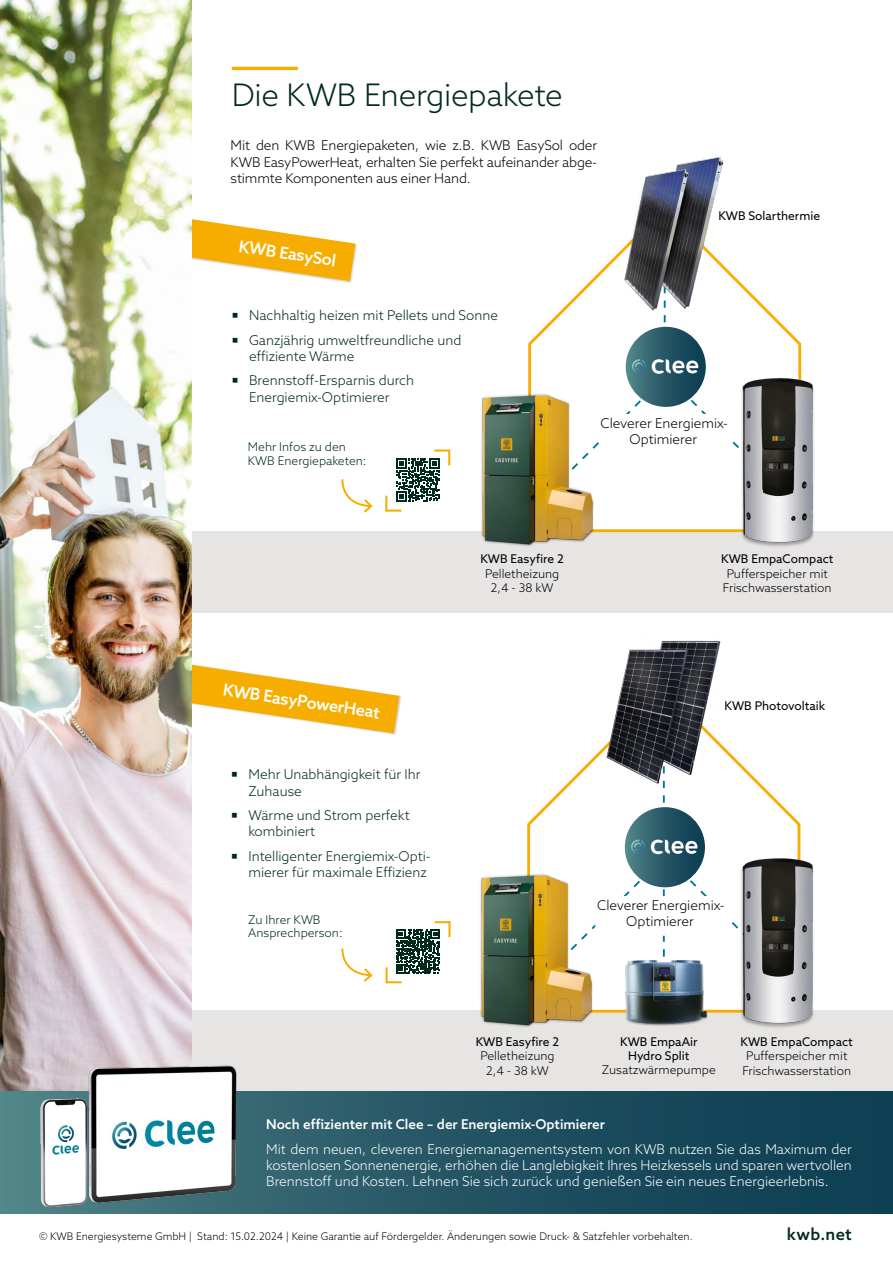
<style>
.page{position:relative;width:893px;height:1263px;background:#fff}
.page>*{position:absolute;margin:0;border:0;box-sizing:border-box;transform-origin:0 0}
.t1{font:300 31.05px "Azo Sans";letter-spacing:-.01em;color:#002a1c}
.t2{font:500 16.5px "Azo Sans";color:#fff}
.t3{font:500 16.5px "Azo Sans";letter-spacing:.02em;color:#002a1c}
.t4{font:300 13.5px/16.2px "Azo Sans";color:#002a1c}
.t5{font:300 13.5px/16.2px "Azo Sans";color:#fff;text-align:justify}
.t6{font:300 13.5px/16.5px "Azo Sans";letter-spacing:-.01em;color:#000;text-align:center}
.t7{font:500 13.5px "Azo Sans";color:#fff}
.t8{font:300 12px/14.4px "Azo Sans";color:#000;text-align:center}
.t9{font:12px/14.4px "Azo Sans";color:#000;text-align:center}
.t10{font:300 12px/13.5px "Azo Sans";color:#002a1c}
.t11{font:300 10.5px "Azo Sans";color:#000}
</style>
<div class="page">
<div style="left:0;top:1010px;width:893px;height:82px;background:#e7e5e4"></div>
<div style="left:111px;top:531px;width:782px;height:81px;background:#e7e5e4"></div>
<div style="left:167px;top:216px;width:191px;height:67px;background:#000;opacity:.19"></div>
<svg style="left:191px;top:216px;width:164px;height:65px"></svg>
<div style="left:168px;top:662px;width:234px;height:74px;background:#000;opacity:.19"></div>
<svg style="left:191px;top:662px;width:208px;height:71px"></svg>
<img style="left:0;top:0;width:191px;height:1092px">
<hr style="left:232px;top:67px;width:66px;height:3px;background:#f7ad00">
<svg style="left:528px;top:256px;width:274px;height:277px"></svg>
<img style="left:481px;top:386px;width:134px;height:161px">
<img style="left:706px;top:346px;width:108px;height:201px">
<div style="left:626px;top:327px;width:80px;height:80px;background:linear-gradient(to right,#4c7f84,#0a3950);border-radius:40px"></div>
<img style="left:615px;top:157px;width:113px;height:186px">
<svg style="left:652px;top:257px;width:46px;height:117px"></svg>
<svg style="left:632px;top:359px;width:14px;height:15px"></svg>
<svg style="left:385px;top:449px;width:65px;height:63px"></svg>
<svg style="left:341px;top:479px;width:32px;height:34px"></svg>
<svg style="left:386px;top:921px;width:64px;height:62px"></svg>
<svg style="left:341px;top:948px;width:32px;height:34px"></svg>
<img style="left:610px;top:640px;width:111px;height:97px">
<img style="left:450px;top:875px;width:157px;height:152px">
<img style="left:721px;top:1004px;width:92px;height:24px">
<img style="left:607px;top:1004px;width:114px;height:22px">
<svg style="left:0;top:1092px;width:893px;height:121px;background:#1e4f60"></svg>
<img style="left:11px;top:1030px;width:265px;height:184px">
<svg style="left:517px;top:388px;width:297px;height:136px"></svg>
<svg style="left:516px;top:737px;width:298px;height:267px"></svg>
<h1 class="t1" style="left:232px;top:75px;width:332px">Die KWB Energiepakete</h1>
<p class="t6" style="left:231px;top:137px;width:368px;text-align:justify">Mit den KWB Energiepaketen, wie z.B. KWB EasySol oder KWB EasyPowerHeat, erhalten Sie perfekt aufeinander abge&shy;stimmte Komponenten aus einer Hand.</p>
<p class="t2" style="left:240px;top:236px;width:99px;rotate:8deg">KWB EasySol</p>
<p class="t4" style="left:249px;top:303px;width:250px;line-height:24.6px">Nachhaltig heizen mit Pellets und Sonne<br>Ganzjährig umweltfreundliche und</p>
<p class="t4" style="left:249px;top:343px;width:167px;line-height:24.6px">effiziente Wärme<br>Brennstoff-Ersparnis durch</p>
<p class="t4" style="left:249px;top:388px;width:142px">Energiemix-Optimierer</p>
<p class="t9" style="left:718px;top:208px;width:103px">KWB Solarthermie</p>
<p class="t10" style="left:248px;top:440px;width:120px">Mehr Infos zu den<br>KWB Energiepaketen:</p>
<p class="t2" style="left:225px;top:679px;width:160px;rotate:8deg">KWB EasyPowerHeat</p>
<p class="t4" style="left:248px;top:766px;width:173px">Mehr Unabhängigkeit für Ihr<br>Zuhause</p>
<p class="t4" style="left:248px;top:807px;width:163px">Wärme und Strom perfekt kombiniert</p>
<p class="t4" style="left:248px;top:848px;width:184px">Intelligenter Energiemix-Opti&shy;mierer für maximale Effizienz</p>
<p class="t10" style="left:248px;top:913px;width:96px">Zu Ihrer KWB<br>Ansprechperson:</p>
<p class="t6" style="left:600px;top:415px;width:129px">Cleverer Energiemix-<br>Optimierer</p>
<p class="t9" style="left:480px;top:552px;width:85px">KWB Easyfire 2</p>
<p class="t8" style="left:485px;top:566px;width:76px">Pelletheizung<br>2,4 - 38 kW</p>
<p class="t9" style="left:721px;top:552px;width:114px">KWB EmpaCompact</p>
<p class="t8" style="left:723px;top:566px;width:110px">Pufferspeicher mit<br>Frischwasserstation</p>
<p class="t9" style="left:724px;top:698px;width:102px">KWB Photovoltaik</p>
<p class="t6" style="left:597px;top:897px;width:129px">Cleverer Energiemix-<br>Optimierer</p>
<p class="t9" style="left:476px;top:1034px;width:85px">KWB Easyfire 2</p>
<p class="t8" style="left:480px;top:1048px;width:76px">Pelletheizung<br>2,4 - 38 kW</p>
<p class="t9" style="left:620px;top:1034px;width:79px">KWB EmpaAir<br>Hydro Split</p>
<p class="t8" style="left:602px;top:1063px;width:115px">Zusatzwärmepumpe</p>
<p class="t9" style="left:741px;top:1034px;width:114px">KWB EmpaCompact</p>
<p class="t8" style="left:742px;top:1048px;width:110px">Pufferspeicher mit<br>Frischwasserstation</p>
<p class="t7" style="left:266px;top:1115px;width:340px">Noch effizienter mit Clee – der Energiemix-Optimierer</p>
<p class="t5" style="left:266px;top:1140px;width:587px">Mit dem neuen, cleveren Energiemanagementsystem von KWB nutzen Sie das Maximum der kostenlosen Sonnenenergie, erhöhen die Langlebigkeit Ihres Heizkessels und sparen wertvollen Brennstoff und Kosten. Lehnen Sie sich zurück und genießen Sie ein neues Energieerlebnis.</p>
<p class="t11" style="left:39px;top:1229px;width:655px">© KWB Energiesysteme GmbH | Stand: 15.02.2024 | Keine Garantie auf Fördergelder. Änderungen sowie Druck- &amp; Satzfehler vorbehalten.</p>
<p class="t3" style="left:787px;top:1223px;width:67px">kwb.net</p>
</div>
